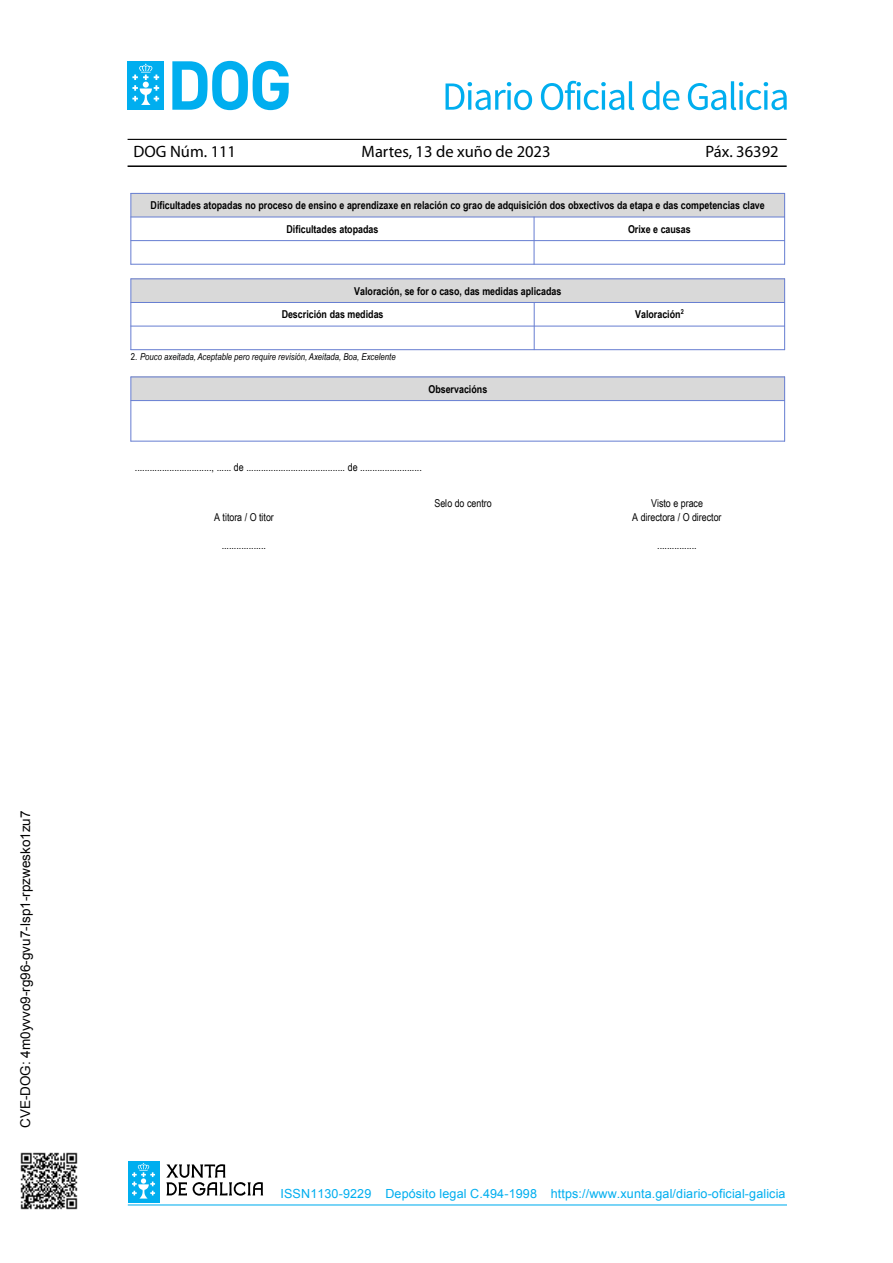
<style>
.page{position:relative;width:893px;height:1263px;background:#fff}
.page>*{position:absolute;margin:0;border:0;box-sizing:border-box;transform-origin:0 0}
.t1{font:16.5px "Myriad Pro";color:#000}
.t2{font:13.5px "Arial";color:#000}
.t3{font:12.6px "Arial";letter-spacing:.01em;color:#00aeef}
.t4{font:700 10.8px/23.5px "Arial Narrow";letter-spacing:-.005em;color:#000}
.t5{font:10.8px/13.8px "Arial Narrow";letter-spacing:-.005em;color:#000;text-align:center}
.t6{font:italic 9.45px "Arial Narrow";color:#000}
.s1{font-style:normal}
</style>
<div class="page">
<hr style="left:128px;top:139px;width:659px;height:1px;background:#000">
<hr style="left:128px;top:165px;width:659px;height:2px;background:#000">
<div style="left:128px;top:61px;width:36px;height:49px;background:#00aeef"></div>
<svg style="left:132px;top:64px;width:27px;height:41px"></svg>
<svg style="left:172px;top:61px;width:117px;height:49px"></svg>
<hr style="left:128px;top:1204px;width:659px;height:1px;background:#00aeef">
<div style="left:128px;top:1161px;width:31px;height:42px;background:#00aeef"></div>
<svg style="left:132px;top:1163px;width:23px;height:35px"></svg>
<svg style="left:166px;top:1164px;width:97px;height:32px"></svg>
<svg style="left:446px;top:82px;width:86px;height:28px"></svg>
<svg style="left:541px;top:81px;width:93px;height:29px"></svg>
<svg style="left:642px;top:81px;width:37px;height:29px"></svg>
<svg style="left:688px;top:81px;width:99px;height:29px"></svg>
<div style="left:131px;top:193px;width:654px;height:24px;background:#d9d9d9"></div>
<div style="left:131px;top:278px;width:654px;height:24px;background:#d9d9d9"></div>
<div style="left:131px;top:377px;width:654px;height:23px;background:#d9d9d9"></div>
<hr style="left:131px;top:193px;width:654px;height:1px;background:#667dd1">
<hr style="left:131px;top:217px;width:654px;height:1px;background:#667dd1">
<hr style="left:131px;top:240px;width:654px;height:1px;background:#667dd1">
<hr style="left:131px;top:264px;width:654px;height:1px;background:#667dd1">
<hr style="left:131px;top:193px;width:1px;height:72px;background:#667dd1">
<hr style="left:534px;top:217px;width:1px;height:48px;background:#667dd1">
<hr style="left:784px;top:193px;width:1px;height:72px;background:#667dd1">
<hr style="left:131px;top:278px;width:654px;height:1px;background:#667dd1">
<hr style="left:131px;top:302px;width:654px;height:1px;background:#667dd1">
<hr style="left:131px;top:326px;width:654px;height:1px;background:#667dd1">
<hr style="left:131px;top:349px;width:654px;height:1px;background:#667dd1">
<hr style="left:131px;top:278px;width:1px;height:72px;background:#667dd1">
<hr style="left:534px;top:302px;width:1px;height:48px;background:#667dd1">
<hr style="left:784px;top:278px;width:1px;height:72px;background:#667dd1">
<hr style="left:131px;top:377px;width:654px;height:1px;background:#667dd1">
<hr style="left:131px;top:400px;width:654px;height:1px;background:#667dd1">
<hr style="left:131px;top:441px;width:654px;height:1px;background:#667dd1">
<hr style="left:131px;top:377px;width:1px;height:64px;background:#667dd1">
<hr style="left:784px;top:377px;width:1px;height:64px;background:#667dd1">
<img style="left:20px;top:1152px;width:58px;height:58px">
<h1 class="t1" style="left:134px;top:141px;width:104px">DOG Núm. 111</h1>
<h1 class="t1" style="left:362px;top:141px;width:190px">Martes, 13 de xuño de 2023</h1>
<h1 class="t1" style="left:705px;top:141px;width:75px">Páx. 36392</h1>
<p class="t4" style="left:287px;top:193px;width:480px;text-indent:-136px">Dificultades atopadas no proceso de ensino e aprendizaxe en relación co grao de adquisición dos obxectivos da etapa e das competencias clave<br>Dificultades atopadas</p>
<p class="t4" style="left:628px;top:217px;width:64px">Orixe e causas</p>
<p class="t4" style="left:282px;top:279px;width:281px;text-indent:73px">Valoración, se for o caso, das medidas aplicadas<br>Descrición das medidas</p>
<p class="t6" style="left:131px;top:353px;width:266px"><span class="s1">2.</span> Pouco axeitada, Aceptable pero require revisión, Axeitada, Boa, Excelente</p>
<p class="t4" style="left:428px;top:377px;width:60px">Observacións</p>
<p class="t5" style="left:135px;top:461px;width:288px">..............................., ...... de ........................................ de .........................</p>
<p class="t4" style="left:635px;top:303px;width:50px">Valoración<sup>2</sup></p>
<p class="t5" style="left:214px;top:511px;width:61px">A titora / O titor</p>
<p class="t5" style="left:222px;top:539px;width:46px">..................</p>
<p class="t5" style="left:434px;top:498px;width:59px">Selo do centro</p>
<p class="t5" style="left:632px;top:498px;width:91px">Visto e prace<br>A directora / O director</p>
<p class="t5" style="left:657px;top:539px;width:41px">................</p>
<p class="t2" style="left:20px;top:1128px;width:319px;rotate:-90deg">CVE-DOG: 4m0yvvo9-rg96-gvu7-lsp1-rpzwesko1zu7</p>
<p class="t3" style="left:281px;top:1185px;width:506px">ISSN1130-9229 Depósito legal C.494-1998 https://www.xunta.gal/diario-oficial-galicia</p>
</div>
